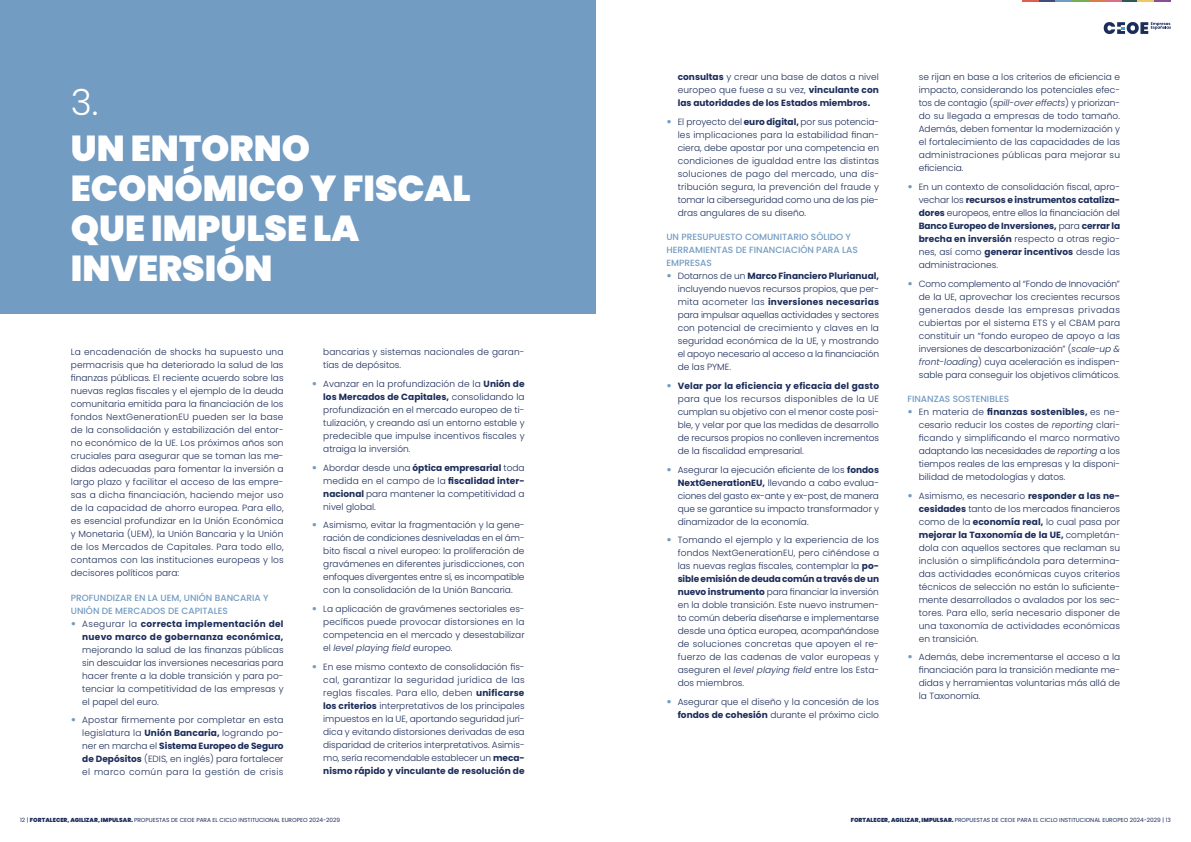
<style>
.page{position:relative;width:1191px;height:842px;background:#fff}
.page>*{position:absolute;margin:0;border:0;box-sizing:border-box;transform-origin:0 0}
.t1{font:900 36px/40px "Poppins";color:#fff}
.t2{font:300 36px "Poppins";color:#fff}
.t3{font:300 9px/13px "Poppins";color:#1c2d5a;text-align:justify}
.t4{font:700 9px/13px "Poppins";letter-spacing:.03em;color:#1c2d5a;text-align:right}
.t5{font:500 9px/13px "Poppins";color:#739cc3}
.t6{font:5.8px "Poppins";color:#1c2d5a}
.s1{font-weight:900;font-size:10px;color:#739cc3}
.s2{font-weight:300}
.s3{font-weight:700}
.s4{font-style:italic}
.s5{font-weight:900}
</style>
<div class="page">
<svg style="left:1022px;top:0;width:149px;height:2px"></svg>
<svg style="left:1103px;top:22px;width:68px;height:12px"></svg>
<div style="left:0;top:0;width:595px;height:313px;background:#739cc3"></div>
<h1 class="t2" style="left:71px;top:81px;width:29px">3.</h1>
<h1 class="t1" style="left:71px;top:128px;width:401px">UN ENTORNO<br>ECONÓMICO Y FISCAL<br>QUE IMPULSE LA<br>INVERSIÓN</h1>
<p class="t3" style="left:71px;top:346px;width:214px">La encadenación de shocks ha supuesto una permacrisis que ha deteriorado la salud de las finanzas públicas. El reciente acuerdo sobre las nuevas reglas fiscales y el ejemplo de la deuda comunitaria emitida para la financiación de los fondos NextGenerationEU pueden ser la base de la consolidación y estabilización del entor&shy;no económico de la UE. Los próximos años son cruciales para asegurar que se toman las me&shy;didas adecuadas para fomentar la inversión a largo plazo y facilitar el acceso de las empre&shy;sas a dicha financiación, haciendo mejor uso de la capacidad de ahorro europea. Para ello, es esencial profundizar en la Unión Económica y Monetaria (UEM), la Unión Bancaria y la Unión de los Mercados de Capitales. Para todo ello, contamos con las instituciones europeas y los decisores políticos para:</p>
<p class="t5" style="left:71px;top:591px;width:199px">PROFUNDIZAR EN LA UEM, UNIÓN BANCARIA Y<br>UNIÓN DE MERCADOS DE CAPITALES</p>
<p class="t4" style="left:71px;top:617px;width:214px"><span class="s1">•</span> <span class="s2">Asegurar la</span> correcta implementación del nuevo marco de gobernanza económica,</p>
<p class="t3" style="left:82px;top:643px;width:203px">mejorando la salud de las finanzas públicas sin descuidar las inversiones necesarias para hacer frente a la doble transición y para po&shy;tenciar la competitividad de las empresas y el papel del euro.</p>
<p class="t3" style="left:82px;top:714px;width:203px;text-indent:-11px"><span class="s1">•</span> Apostar firmemente por completar en esta legislatura la <span class="s3">Unión Bancaria,</span> logrando po&shy;ner en marcha el <span class="s3">Sistema Europeo de Seguro de Depósitos</span> (EDIS, en inglés) para fortalecer el marco común para la gestión de crisis</p>
<p class="t3" style="left:323px;top:346px;width:203px">bancarias y sistemas nacionales de garan&shy;tías de depósitos.</p>
<p class="t3" style="left:323px;top:377px;width:203px;text-indent:-11px"><span class="s1">•</span> Avanzar en la profundización de la <span class="s3">Unión de los Mercados de Capitales,</span> consolidando la profundización en el mercado europeo de ti&shy;tulización, y creando así un entorno estable y predecible que impulse incentivos fiscales y atraiga la inversión.</p>
<p class="t3" style="left:323px;top:461px;width:203px;text-indent:-11px"><span class="s1">•</span> Abordar desde una <span class="s3">óptica empresarial</span> toda medida en el campo de la <span class="s3">fiscalidad inter&shy;nacional</span> para mantener la competitividad a nivel global.</p>
<p class="t3" style="left:323px;top:519px;width:203px;text-indent:-11px"><span class="s1">•</span> Asimismo, evitar la fragmentación y la gene&shy;ración de condiciones desniveladas en el ám&shy;bito fiscal a nivel europeo: la proliferación de gravámenes en diferentes jurisdicciones, con enfoques divergentes entre sí, es incompatible con la consolidación de la Unión Bancaria.</p>
<p class="t3" style="left:323px;top:602px;width:203px;text-indent:-11px"><span class="s1">•</span> La aplicación de gravámenes sectoriales es&shy;pecíficos puede provocar distorsiones en la competencia en el mercado y desestabilizar el <span class="s4">level playing field</span> europeo.</p>
<p class="t3" style="left:323px;top:660px;width:203px;text-indent:-11px"><span class="s1">•</span> En ese mismo contexto de consolidación fis&shy;cal, garantizar la seguridad jurídica de las reglas fiscales. Para ello, deben <span class="s3">unificarse los criterios</span> interpretativos de los principales impuestos en la UE, aportando seguridad jurí&shy;dica y evitando distorsiones derivadas de esa disparidad de criterios interpretativos. Asimis&shy;mo, sería recomendable establecer un <span class="s3">meca&shy;nismo rápido y vinculante de resolución de</span></p>
<p class="t4" style="left:677px;top:71px;width:203px;text-align:justify">consultas <span class="s2">y crear una base de datos a nivel europeo que fuese a su vez,</span> vinculante con las autoridades de los Estados miembros.</p>
<p class="t3" style="left:677px;top:115px;width:203px;text-indent:-11px"><span class="s1">•</span> El proyecto del <span class="s3">euro digital,</span> por sus potencia&shy;les implicaciones para la estabilidad finan&shy;ciera, debe apostar por una competencia en condiciones de igualdad entre las distintas soluciones de pago del mercado, una dis&shy;tribución segura, la prevención del fraude y tomar la ciberseguridad como una de las pie&shy;dras angulares de su diseño.</p>
<p class="t5" style="left:666px;top:231px;width:193px">UN PRESUPUESTO COMUNITARIO SÓLIDO Y<br>HERRAMIENTAS DE FINANCIACIÓN PARA LAS<br>EMPRESAS</p>
<p class="t3" style="left:677px;top:270px;width:203px;text-indent:-11px"><span class="s1">•</span> Dotarnos de un <span class="s3">Marco Financiero Plurianual, </span>incluyendo nuevos recursos propios, que per&shy;mita acometer las <span class="s3">inversiones necesarias </span>para impulsar aquellas actividades y sectores con potencial de crecimiento y claves en la seguridad económica de la UE, y mostrando el apoyo necesario al acceso a la financiación de las PYME.</p>
<p class="t3" style="left:677px;top:379px;width:203px;text-indent:-11px"><span class="s1">•</span> <span class="s3">Velar por la eficiencia y eficacia del gasto </span>para que los recursos disponibles de la UE cumplan su objetivo con el menor coste posi&shy;ble, y velar por que las medidas de desarrollo de recursos propios no conlleven incrementos de la fiscalidad empresarial.</p>
<p class="t3" style="left:677px;top:463px;width:203px;text-indent:-11px"><span class="s1">•</span> Asegurar la ejecución eficiente de los <span class="s3">fondos NextGenerationEU,</span> llevando a cabo evalua&shy;ciones del gasto ex-ante y ex-post, de manera que se garantice su impacto transformador y dinamizador de la economía.</p>
<p class="t3" style="left:677px;top:534px;width:203px;text-indent:-11px"><span class="s1">•</span> Tomando el ejemplo y la experiencia de los fondos NextGenerationEU, pero ciñéndose a las nuevas reglas fiscales, contemplar la <span class="s3">po&shy;sible emisión de deuda común a través de un nuevo instrumento</span> para financiar la inversión en la doble transición. Este nuevo instrumen&shy;to común debería diseñarse e implementarse desde una óptica europea, acompañándose de soluciones concretas que apoyen el re&shy;fuerzo de las cadenas de valor europeas y aseguren el <span class="s4">level playing field</span> entre los Esta&shy;dos miembros.</p>
<p class="t3" style="left:666px;top:695px;width:214px;text-align:right"><span class="s1">•</span> Asegurar que el diseño y la concesión de los <span class="s3">fondos de cohesión</span> durante el próximo ciclo</p>
<p class="t3" style="left:918px;top:71px;width:203px">se rijan en base a los criterios de eficiencia e impacto, considerando los potenciales efec&shy;tos de contagio (<span class="s4">spill-over effects</span>) y priorizan&shy;do su llegada a empresas de todo tamaño.<br>Además, deben fomentar la modernización y el fortalecimiento de las capacidades de las administraciones públicas para mejorar su eficiencia.</p>
<p class="t3" style="left:918px;top:180px;width:203px;text-indent:-11px"><span class="s1">•</span> En un contexto de consolidación fiscal, apro&shy;vechar los <span class="s3">recursos e instrumentos cataliza&shy;dores</span> europeos, entre ellos la financiación del <span class="s3">Banco Europeo de Inversiones,</span> para <span class="s3">cerrar la brecha en inversión</span> respecto a otras regio&shy;nes, así como <span class="s3">generar incentivos</span> desde las administraciones.</p>
<p class="t3" style="left:918px;top:277px;width:203px;text-indent:-11px"><span class="s1">•</span> Como complemento al “Fondo de Innovación” de la UE, aprovechar los crecientes recursos generados desde las empresas privadas cubiertas por el sistema ETS y el CBAM para constituir un “fondo europeo de apoyo a las inversiones de descarbonización” (<span class="s4">scale-up &amp; front-loading</span>) cuya aceleración es indispen&shy;sable para conseguir los objetivos climáticos.</p>
<p class="t5" style="left:907px;top:392px;width:103px">FINANZAS SOSTENIBLES</p>
<p class="t3" style="left:918px;top:405px;width:203px;text-indent:-11px"><span class="s1">•</span> En materia de <span class="s3">finanzas sostenibles,</span> es ne&shy;cesario reducir los costes de <span class="s4">reporting</span> clari&shy;ficando y simplificando el marco normativo adaptando las necesidades de <span class="s4">reporting</span> a los tiempos reales de las empresas y la disponi&shy;bilidad de metodologías y datos.</p>
<p class="t3" style="left:918px;top:489px;width:203px;text-indent:-11px"><span class="s1">•</span> Asimismo, es necesario <span class="s3">responder a las ne&shy;cesidades</span> tanto de los mercados financieros como de la <span class="s3">economía real,</span> lo cual pasa por <span class="s3">mejorar la Taxonomía de la UE,</span> completán&shy;dola con aquellos sectores que reclaman su inclusión o simplificándola para determina&shy;das actividades económicas cuyos criterios técnicos de selección no están lo suficiente&shy;mente desarrollados o avalados por los sec&shy;tores. Para ello, sería necesario disponer de una taxonomía de actividades económicas en transición.</p>
<p class="t3" style="left:918px;top:651px;width:203px;text-indent:-11px"><span class="s1">•</span> Además, debe incrementarse el acceso a la financiación para la transición mediante me&shy;didas y herramientas voluntarias más allá de la Taxonomía.</p>
<p class="t6" style="left:20px;top:817px;width:322px">12 | <span class="s5">FORTALECER, AGILIZAR, IMPULSAR.</span> PROPUESTAS DE CEOE PARA EL CICLO INSTITUCIONAL EUROPEO 2024-2029</p>
<p class="t6" style="left:850px;top:817px;width:322px"><span class="s5">FORTALECER, AGILIZAR, IMPULSAR.</span> PROPUESTAS DE CEOE PARA EL CICLO INSTITUCIONAL EUROPEO 2024-2029 | 13</p>
</div>
